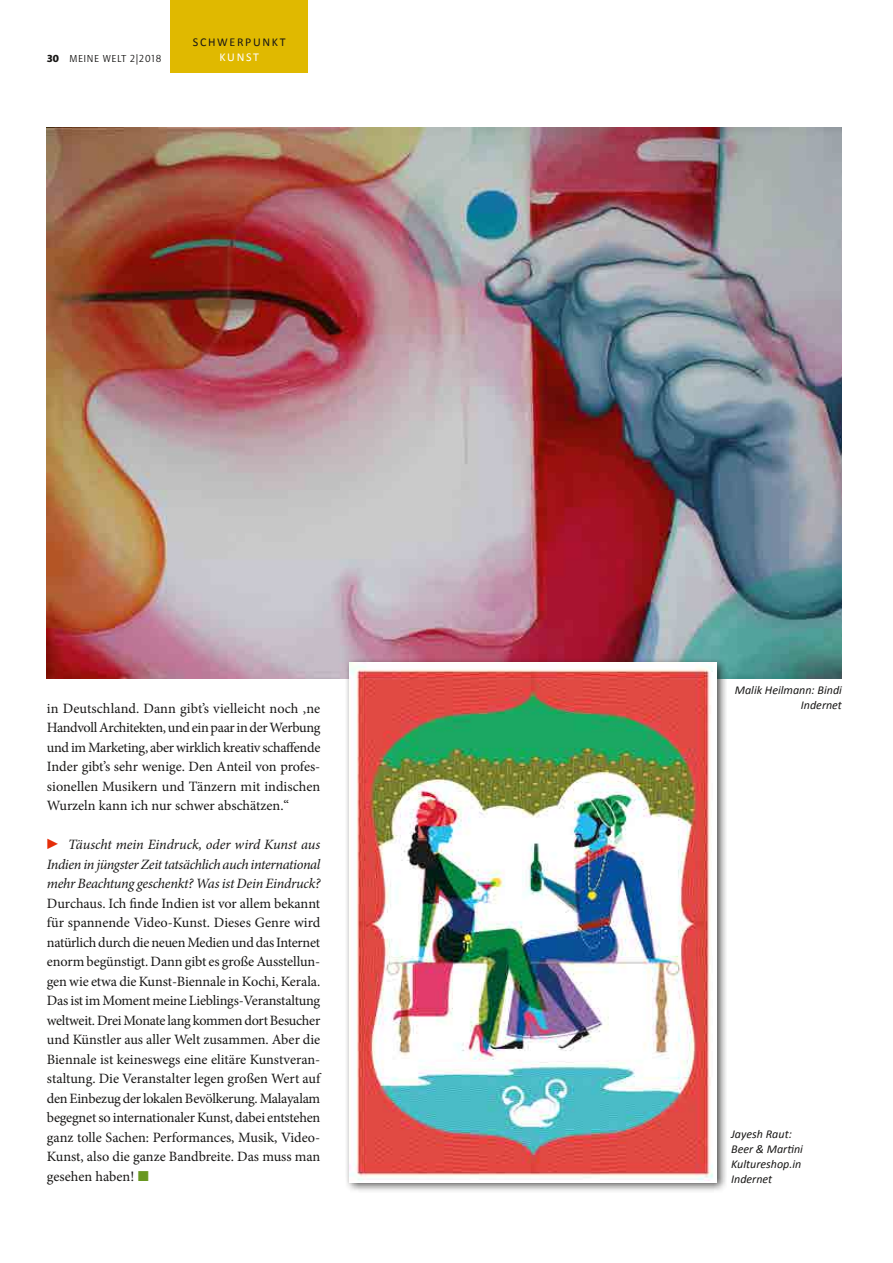
<style>
.page{position:relative;width:893px;height:1263px;background:#fff}
.page>*{position:absolute;margin:0;border:0;box-sizing:border-box;transform-origin:0 0}
.t1{font:14.25px/19.5px "Minion Pro";color:#181716;text-align:justify}
.t2{font:italic 14.25px/19.5px "Minion Pro";letter-spacing:-.02em;color:#181716;text-align:justify}
.t3{font:italic 12px/15px "Calibri";color:#181716}
.t4{font:12px "Calibri";letter-spacing:.14em;color:#181716}
.t5{font:12px "Calibri";letter-spacing:.135em;color:#fff}
.t6{font:10.5px "Quay Sans ITC";letter-spacing:.05em;color:#181716}
.s1{font-weight:900}
.s2{font-family:"Mathematical Pi Six";font-style:normal;color:#e52d09}
.s3{font-family:"Mathematical Pi Six";color:#699821}
</style>
<div class="page">
<div style="left:170px;top:0;width:138px;height:72px;background:#e0b900"></div>
<img style="left:47px;top:128px;width:795px;height:551px">
<div style="left:344px;top:657px;width:384px;height:536px;background:#181716;opacity:.75"></div>
<img style="left:350px;top:663px;width:367px;height:519px">
<p class="t6" style="left:47px;top:52px;width:116px"><span class="s1">30</span> MEINE WELT 2|2018</p>
<p class="t4" style="left:193px;top:34px;width:94px">SCHWERPUNKT</p>
<p class="t5" style="left:220px;top:49px;width:41px">KUNST</p>
<p class="t1" style="left:47px;top:698px;width:275px">in Deutschland. Dann gibt’s vielleicht noch ‚ne Handvoll Architekten, und ein paar in der Werbung und im Marketing, aber wirklich kreativ schaffende Inder gibt’s sehr wenige. Den Anteil von profes&shy;sionellen Musikern und Tänzern mit indischen Wurzeln kann ich nur schwer abschätzen.“</p>
<p class="t2" style="left:47px;top:835px;width:275px"><span class="s2">c</span> Täuscht mein Eindruck, oder wird Kunst aus Indien in jüngster Zeit tatsächlich auch international mehr Beachtung geschenkt? Was ist Dein Eindruck?</p>
<p class="t1" style="left:47px;top:893px;width:275px">Durchaus. Ich finde Indien ist vor allem bekannt für spannende Video-Kunst. Dieses Genre wird natürlich durch die neuen Medien und das Internet enorm begünstigt. Dann gibt es große Ausstellun&shy;gen wie etwa die Kunst-Biennale in Kochi, Kerala.<br>Das ist im Moment meine Lieblings-Veranstaltung weltweit. Drei Monate lang kommen dort Besucher und Künstler aus aller Welt zusammen. Aber die Biennale ist keineswegs eine elitäre Kunstveran&shy;staltung. Die Veranstalter legen großen Wert auf den Einbezug der lokalen Bevölkerung. Malayalam begegnet so internationaler Kunst, dabei entstehen ganz tolle Sachen: Performances, Musik, Video-Kunst, also die ganze Bandbreite. Das muss man gesehen haben! <span class="s3">j</span></p>
<p class="t3" style="left:735px;top:682px;width:109px;text-align:right">Malik Heilmann: Bindi<br>Indernet</p>
<p class="t3" style="left:731px;top:1126px;width:73px">Jayesh Raut:<br>Beer &amp; Martini<br>Kultureshop.in<br>Indernet</p>
</div>
